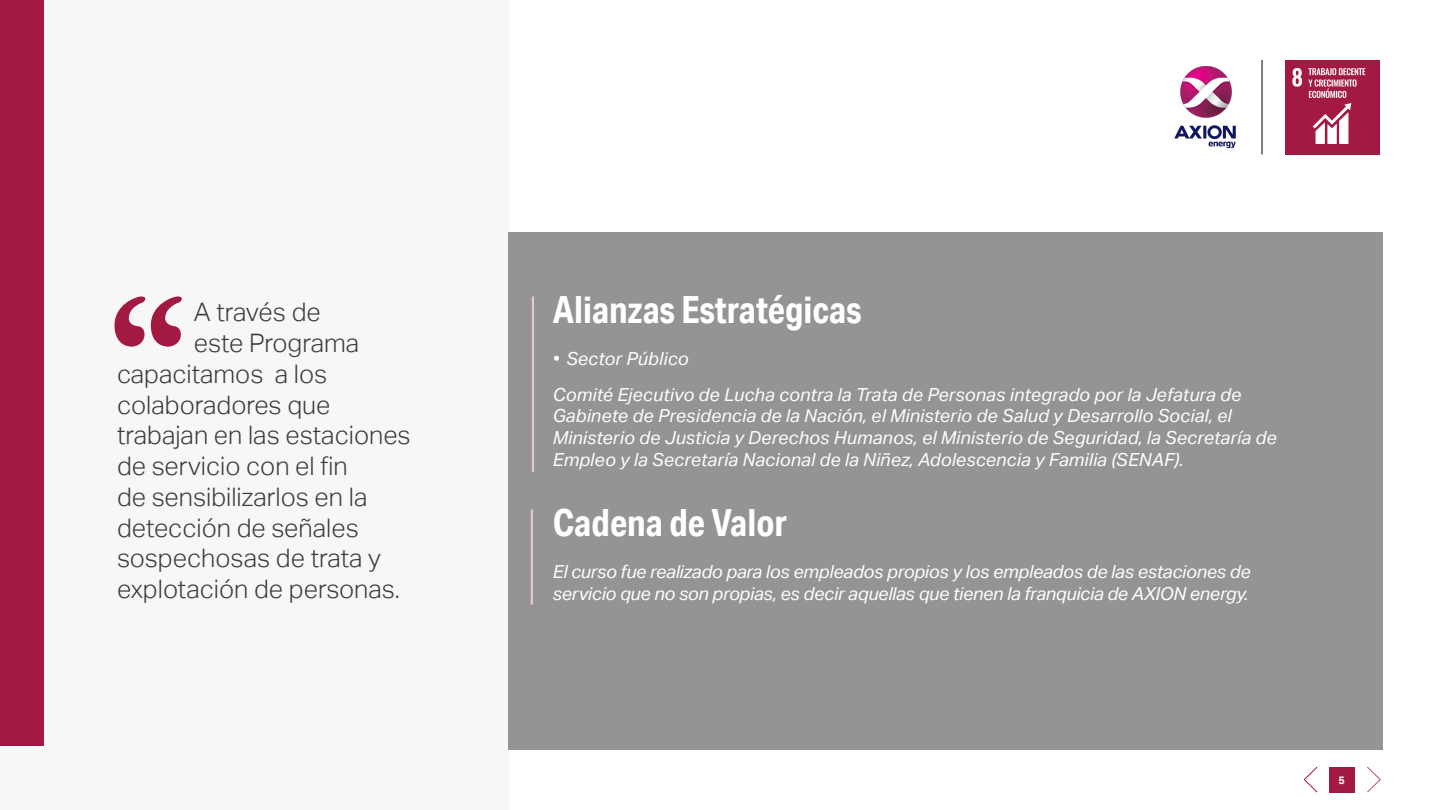
<style>
.page{position:relative;width:1440px;height:810px;background:#fff}
.page>*{position:absolute;margin:0;border:0;box-sizing:border-box;transform-origin:0 0}
.t1{font:700 37.5px "Aktiv Grotesk Cd";color:#fff}
.t2{font:300 25.5px "Aktiv Grotesk";color:#3c3c3b}
.t3{font:italic 18px/21.8px "Aktiv Grotesk";letter-spacing:.01em;color:#fff}
.t4{font:italic 18px/21.8px "Aktiv Grotesk";letter-spacing:-.01em;color:#fff}
.t5{font:700 10.88px "Aktiv Grotesk";color:#fff}
</style>
<div class="page">
<div style="left:1329px;top:767px;width:25px;height:26px;background:#a21942"></div>
<img style="left:1285px;top:60px;width:95px;height:95px">
<hr style="left:1262px;top:60px;width:1px;height:94px;background:#000">
<svg style="left:1303px;top:766px;width:15px;height:27px"></svg>
<svg style="left:1367px;top:766px;width:14px;height:27px"></svg>
<img style="left:1174px;top:66px;width:62px;height:83px">
<div style="left:0;top:0;width:508px;height:810px;background:#f7f7f7"></div>
<div style="left:0;top:0;width:44px;height:746px;background:#a21942"></div>
<div style="left:508px;top:232px;width:874px;height:518px;background:#949494"></div>
<svg style="left:115px;top:296px;width:67px;height:51px"></svg>
<hr style="left:532px;top:296px;width:2px;height:176px;background:#e8c6d0">
<hr style="left:531px;top:509px;width:2px;height:96px;background:#e8c6d0">
<h2 class="t2" style="left:194px;top:298px;width:128px">A través de</h2>
<h2 class="t2" style="left:194px;top:328px;width:167px">este Programa</h2>
<h2 class="t2" style="left:117px;top:359px;width:212px">capacitamos a los</h2>
<h2 class="t2" style="left:117px;top:390px;width:215px">colaboradores que</h2>
<h2 class="t2" style="left:117px;top:421px;width:295px">trabajan en las estaciones</h2>
<h2 class="t2" style="left:117px;top:451px;width:232px">de servicio con el fin</h2>
<h2 class="t2" style="left:117px;top:482px;width:252px">de sensibilizarlos en la</h2>
<h2 class="t2" style="left:117px;top:513px;width:243px">detección de señales</h2>
<h2 class="t2" style="left:117px;top:544px;width:265px">sospechosas de trata y</h2>
<h2 class="t2" style="left:117px;top:574px;width:284px">explotación de personas.</h2>
<h1 class="t1" style="left:553px;top:287px;width:310px">Alianzas Estratégicas</h1>
<p class="t3" style="left:553px;top:341px;width:690px;line-height:35.2px">• Sector Público<br>Comité Ejecutivo de Lucha contra la Trata de Personas integrado por la Jefatura de</p>
<p class="t3" style="left:553px;top:405px;width:725px">Gabinete de Presidencia de la Nación, el Ministerio de Salud y Desarrollo Social, el<br>Ministerio de Justicia y Derechos Humanos, el Ministerio de Seguridad, la Secretaría de<br>Empleo y la Secretaría Nacional de la Niñez, Adolescencia y Familia (SENAF).</p>
<h1 class="t1" style="left:553px;top:500px;width:236px">Cadena de Valor</h1>
<p class="t4" style="left:553px;top:561px;width:699px">El curso fue realizado para los empleados propios y los empleados de las estaciones de servicio que no son propias, es decir aquellas que tienen la franquicia de AXION energy.</p>
<p class="t5" style="left:1338px;top:774px;width:8px">5</p>
</div>
